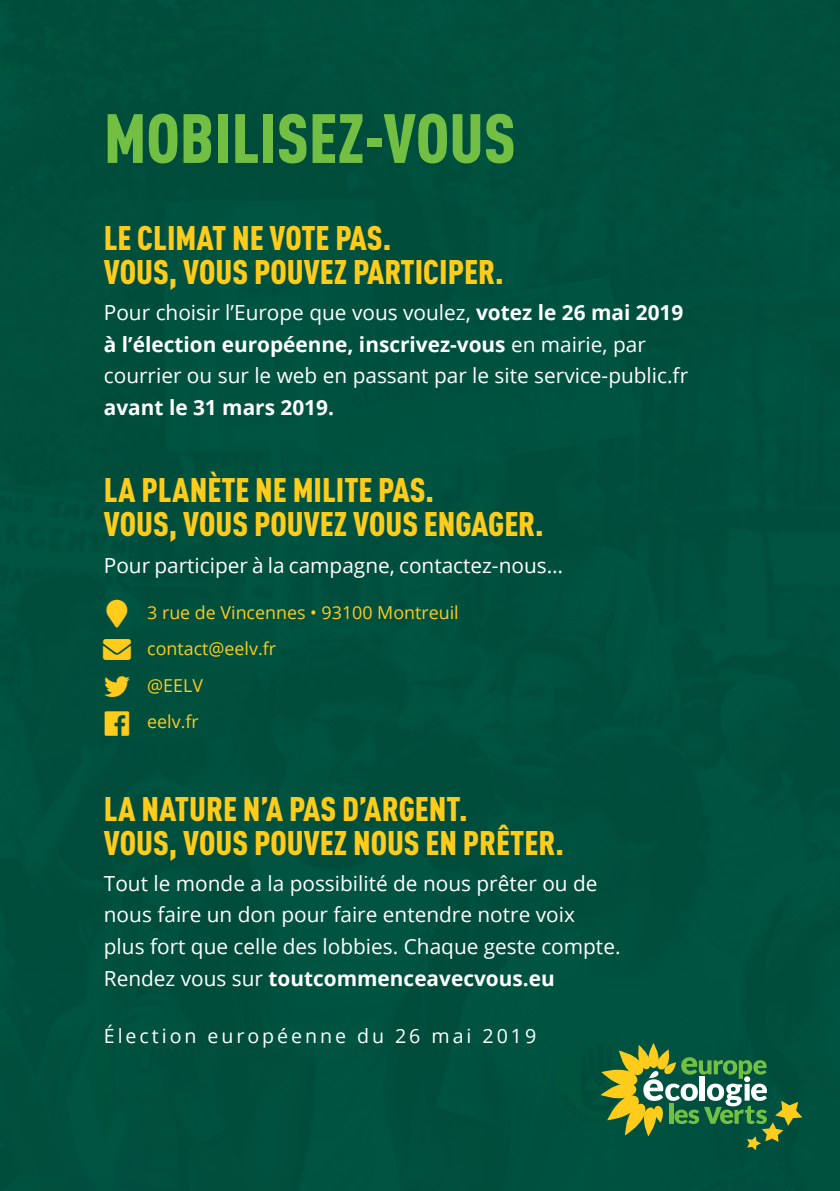
<style>
.page{position:relative;width:840px;height:1191px;background:#fff}
.page>*{position:absolute;margin:0;border:0;box-sizing:border-box;transform-origin:0 0}
.t1{font:900 68.4px "DIN Cond";color:#72bf44}
.t2{font:900 33.6px/33.6px "DIN Cond";color:#ffcc1c}
.t3{font:20.8px/31.6px "Open Sans";color:#fff}
.t4{font:700 20.8px "Open Sans";color:#fff}
.t5{font:19.6px "Open Sans";letter-spacing:.15em;color:#fff}
.t6{font:17.8px/36.4px "Open Sans";color:#ffcc1c}
.s1{font-weight:700}
</style>
<div class="page">
<div style="left:0;top:0;width:839px;height:1191px;background:#00503e"></div>
<svg style="left:600px;top:1043px;width:201px;height:107px;background:#407747"></svg>
<svg style="left:104px;top:676px;width:26px;height:21px"></svg>
<svg style="left:105px;top:711px;width:24px;height:24px"></svg>
<svg style="left:106px;top:599px;width:21px;height:28px"></svg>
<svg style="left:103px;top:639px;width:28px;height:21px"></svg>
<h1 class="t1" style="left:104px;top:96px;width:413px">MOBILISEZ-VOUS</h1>
<h2 class="t2" style="left:104px;top:220px;width:401px">LE CLIMAT NE VOTE PAS.<br>VOUS, VOUS POUVEZ PARTICIPER.</h2>
<p class="t3" style="left:104px;top:296px;width:585px">Pour choisir l’Europe que vous voulez, <span class="s1">votez le 26 mai 2019 à l’élection européenne, inscrivez-vous</span> en mairie, par courrier ou sur le web en passant par le site service-public.fr</p>
<p class="t4" style="left:104px;top:393px;width:231px">avant le 31 mars 2019.</p>
<h2 class="t2" style="left:104px;top:472px;width:441px">LA PLANÈTE NE MILITE PAS.<br>VOUS, VOUS POUVEZ VOUS ENGAGER.</h2>
<p class="t3" style="left:104px;top:549px;width:460px">Pour participer à la campagne, contactez-nous…</p>
<p class="t6" style="left:147px;top:593px;width:313px">3 rue de Vincennes • 93100 Montreuil contact@eelv.fr<br>@EELV<br>eelv.fr</p>
<h2 class="t2" style="left:104px;top:791px;width:461px">LA NATURE N’A PAS D’ARGENT.<br>VOUS, VOUS POUVEZ NOUS EN PRÊTER.</h2>
<p class="t3" style="left:104px;top:866px;width:518px">Tout le monde a la possibilité de nous prêter ou de nous faire un don pour faire entendre notre voix plus fort que celle des lobbies. Chaque geste compte.<br>Rendez vous sur <span class="s1">toutcommenceavecvous.eu</span></p>
<p class="t5" style="left:104px;top:1022px;width:433px">Élection européenne du 26 mai 2019</p>
</div>
